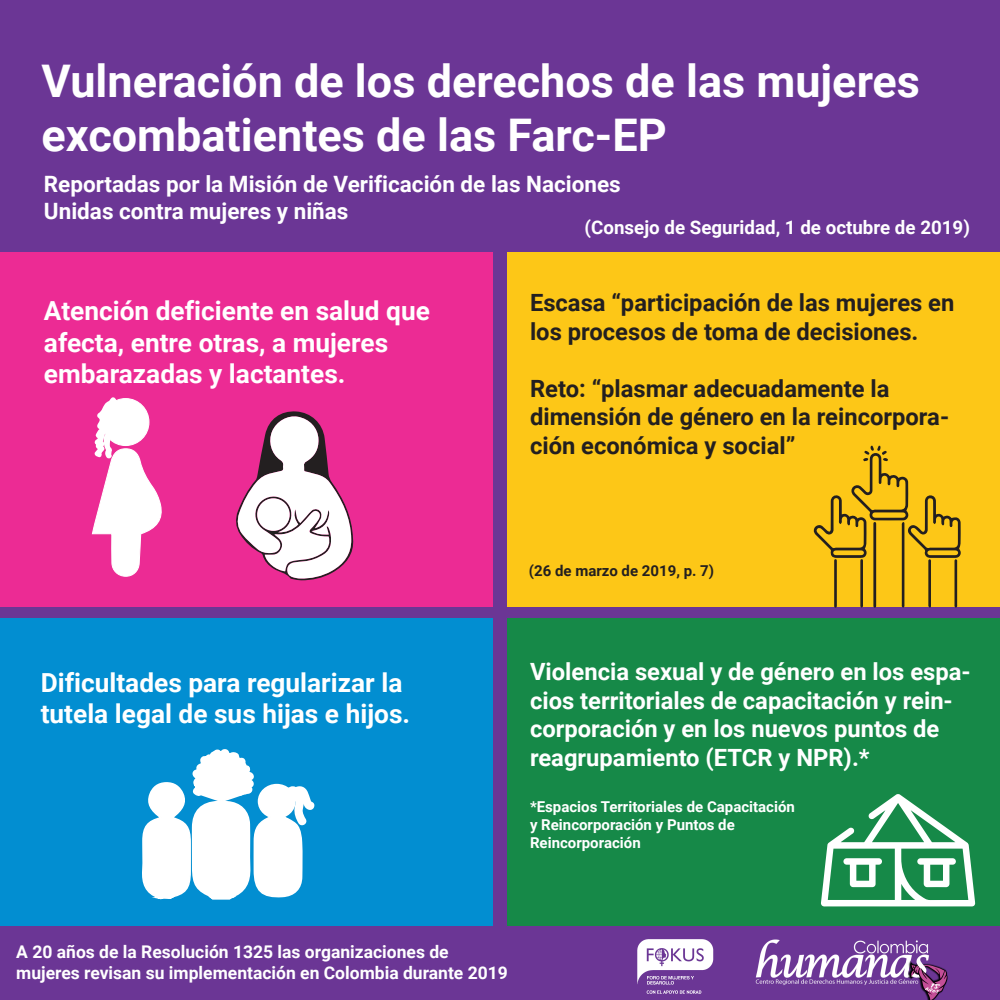
<style>
.page{position:relative;width:1000px;height:1000px;background:#6b3695}
.page>*{position:absolute;margin:0;border:0;box-sizing:border-box;transform-origin:0 0}
.t1{font:700 45px/54px "Roboto";color:#fff}
.t2{font:700 26.25px/31.5px "Roboto";color:#fff}
.t3{font:700 23.75px/28.5px "Roboto";color:#231f20}
.t4{font:700 23.75px/28.5px "Roboto";color:#fff}
.t5{font:700 22.5px/27px "Roboto";color:#fff}
.t6{font:700 18.75px "Roboto";color:#fff}
.t7{font:700 17.5px/21px "Roboto";color:#fff}
.t8{font:700 15px/18px "Roboto";color:#fff}
.t9{font:700 15px "Roboto";color:#231f20}
</style>
<div class="page">
<div style="left:0;top:252px;width:492px;height:354px;background:#ec2b94"></div>
<div style="left:508px;top:252px;width:492px;height:354px;background:#fdc717"></div>
<div style="left:0;top:618px;width:492px;height:308px;background:#028ed1"></div>
<svg style="left:91px;top:397px;width:71px;height:180px"></svg>
<svg style="left:236px;top:411px;width:118px;height:169px"></svg>
<div style="left:257px;top:498px;width:33px;height:33px;background:#fff;border-radius:50%"></div>
<svg style="left:814px;top:446px;width:147px;height:162px"></svg>
<svg style="left:142px;top:749px;width:173px;height:151px"></svg>
<div style="left:508px;top:618px;width:492px;height:308px;background:#168948"></div>
<svg style="left:821px;top:794px;width:154px;height:113px"></svg>
<img style="left:755px;top:939px;width:193px;height:61px">
<img style="left:637px;top:939px;width:77px;height:55px">
<h1 class="t1" style="left:42px;top:53px;width:880px">Vulneración de los derechos de las mujeres excombatientes de las Farc-EP</h1>
<p class="t5" style="left:44px;top:170px;width:578px">Reportadas por la Misión de Verificación de las Naciones<br>Unidas contra mujeres y niñas</p>
<p class="t6" style="left:585px;top:214px;width:387px">(Consejo de Seguridad, 1 de octubre de 2019)</p>
<p class="t2" style="left:44px;top:294px;width:388px">Atención deficiente en salud que afecta, entre otras, a mujeres embarazadas y lactantes.</p>
<p class="t3" style="left:530px;top:288px;width:426px">Escasa “participación de las mujeres en los procesos de toma de decisiones.</p>
<p class="t3" style="left:530px;top:373px;width:421px">Reto: “plasmar adecuadamente la dimensión de género en la reincorpora&shy;ción económica y social”</p>
<p class="t2" style="left:41px;top:666px;width:371px">Dificultades para regularizar la tutela legal de sus hijas e hijos.</p>
<p class="t9" style="left:529px;top:561px;width:187px">(26 de marzo de 2019, p. 7)</p>
<p class="t4" style="left:530px;top:657px;width:442px">Violencia sexual y de género en los espa&shy;cios territoriales de capacitación y rein&shy;corporación y en los nuevos puntos de reagrupamiento (ETCR y NPR).*</p>
<p class="t8" style="left:530px;top:798px;width:266px">*Espacios Territoriales de Capacitación y Reincorporación y Puntos de<br>Reincorporación</p>
<p class="t7" style="left:16px;top:941px;width:493px">A 20 años de la Resolución 1325 las organizaciones de mujeres revisan su implementación en Colombia durante 2019</p>
</div>
